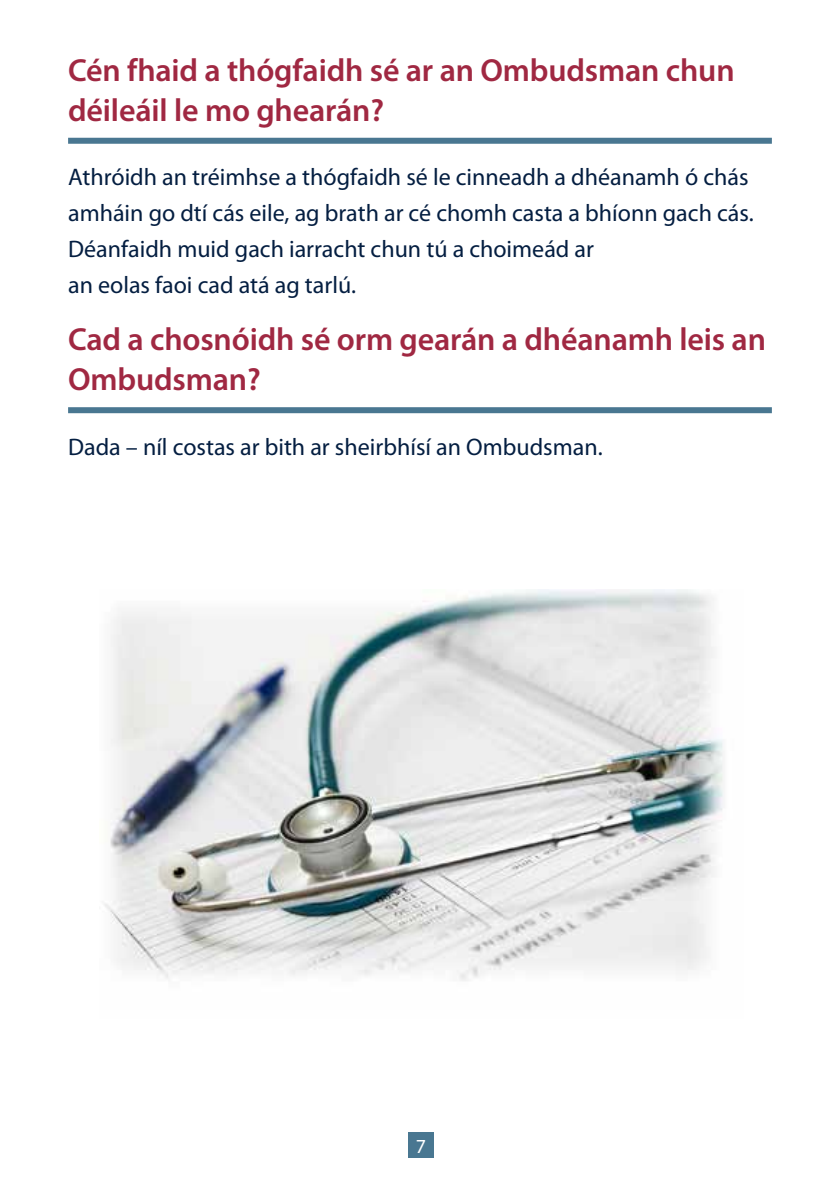
<style>
.page{position:relative;width:840px;height:1191px;background:#fff}
.page>*{position:absolute;margin:0;border:0;box-sizing:border-box;transform-origin:0 0}
.t1{font:600 32px/40px "Myriad Pro";letter-spacing:-.005em;color:#a02842}
.t2{font:24px/36px "Myriad Pro";color:#041e41}
.t3{font:20px "Myriad Pro";color:#fff}
</style>
<div class="page">
<div style="left:408px;top:1132px;width:25px;height:25px;background:#497791"></div>
<div style="left:68px;top:138px;width:703px;height:6px;background:#497791"></div>
<div style="left:68px;top:407px;width:703px;height:6px;background:#497791"></div>
<img style="left:104px;top:589px;width:620px;height:392px">
<h1 class="t1" style="left:68px;top:50px;width:667px">Cén fhaid a thógfaidh sé ar an Ombudsman chun déileáil le mo ghearán?</h1>
<p class="t2" style="left:68px;top:159px;width:686px">Athróidh an tréimhse a thógfaidh sé le cinneadh a dhéanamh ó chás amháin go dtí cás eile, ag brath ar cé chomh casta a bhíonn gach cás.<br>Déanfaidh muid gach iarracht chun tú a choimeád ar<br>an eolas faoi cad atá ag tarlú.</p>
<h1 class="t1" style="left:68px;top:320px;width:699px">Cad a chosnóidh sé orm gearán a dhéanamh leis an<br>Ombudsman?</h1>
<p class="t2" style="left:68px;top:429px;width:536px">Dada – níl costas ar bith ar sheirbhísí an Ombudsman.</p>
<p class="t3" style="left:415px;top:1135px;width:12px">7</p>
</div>
